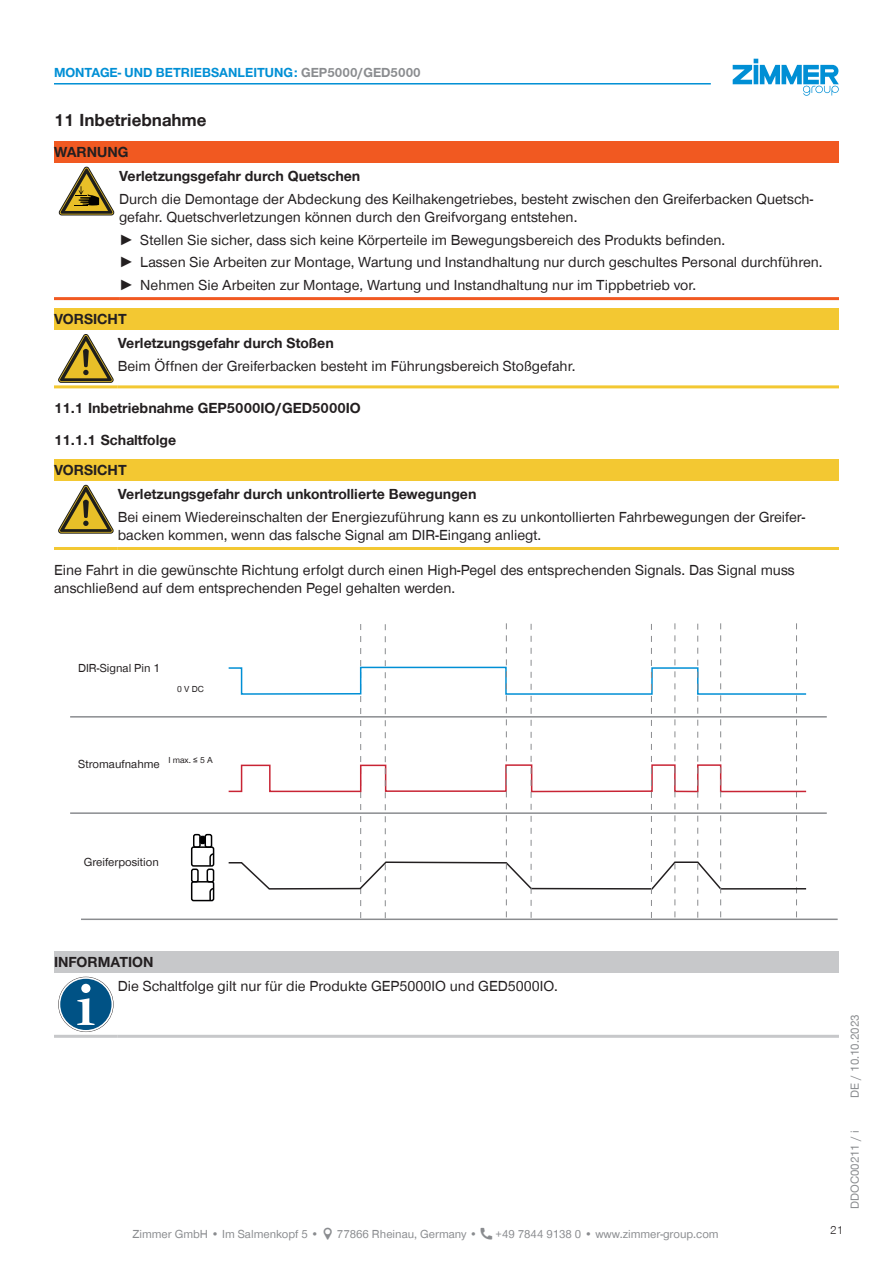
<style>
.page{position:relative;width:893px;height:1263px;background:#fff}
.page>*{position:absolute;margin:0;border:0;box-sizing:border-box;transform-origin:0 0}
.t1{font:700 18px "Zimmer Group Sans Global";color:#231f20}
.CB_AF_TD-Text{font:15px/18px "Zimmer Group Sans Global";color:#231f20}
.CB_AF_TD-Text-2{font:700 15px "Zimmer Group Sans Global";color:#231f20}
.CB_AF_TD-Signalwort{font:700 15px "Zimmer Group Sans Global";color:#231f20}
.CB_AF_TD-Kopfzeile{font:700 13.5px "Zimmer Group Sans Global";color:#008fd5}
.CB_AF_TD-Fusszeile{font:12px "Zimmer Group Sans Global";color:#8a8c8f}
.t2{font:12px "Zimmer Group Sans Global";color:#231f20}
.CB_AF_TD-Seitenrand{font:12px "Zimmer Group Sans";color:#8a8c8f}
.CB_AF_Seitenzahl_rechts{font:300 12px "Zimmer Group Sans";color:#231f20}
.t3{font:9px "Zimmer Group Sans Global";color:#231f20}
.s1{color:#8a8c8f}
.s2{font-family:"Zimmer Group Sans"}
</style>
<div class="page">
<svg style="left:733px;top:59px;width:106px;height:37px"></svg>
<div style="left:54px;top:141px;width:785px;height:22px;background:#f15921"></div>
<hr style="left:54px;top:297px;width:65px;height:3px;background:#f15921">
<hr style="left:119px;top:297px;width:720px;height:3px;background:#f15921">
<svg style="left:59px;top:167px;width:55px;height:48px"></svg>
<div style="left:54px;top:309px;width:785px;height:21px;background:#f3c832"></div>
<hr style="left:54px;top:385px;width:64px;height:3px;background:#f3c832">
<hr style="left:118px;top:385px;width:721px;height:3px;background:#f3c832">
<svg style="left:58px;top:334px;width:56px;height:49px"></svg>
<div style="left:54px;top:459px;width:785px;height:22px;background:#f3c832"></div>
<hr style="left:54px;top:547px;width:64px;height:3px;background:#f3c832">
<hr style="left:118px;top:547px;width:721px;height:3px;background:#f3c832">
<svg style="left:58px;top:485px;width:56px;height:48px"></svg>
<hr style="left:70px;top:716px;width:757px;height:1px;background:#8a8c8f">
<hr style="left:70px;top:812px;width:757px;height:2px;background:#8a8c8f">
<hr style="left:81px;top:918px;width:757px;height:2px;background:#8a8c8f">
<div style="left:193px;top:834px;width:8px;height:14px;border:2px solid #000001;border-radius:2px"></div>
<div style="left:205px;top:834px;width:7px;height:14px;border:2px solid #000001;border-radius:2px"></div>
<div style="left:191px;top:846px;width:23px;height:21px;border:2px solid #000001;border-radius:2px"></div>
<svg style="left:209px;top:852px;width:6px;height:15px"></svg>
<div style="left:200px;top:836px;width:5px;height:8px;background:#000001;border-radius:2px"></div>
<div style="left:200px;top:836px;width:6px;height:8px;border:1px solid #000001;border-radius:2px"></div>
<div style="left:191px;top:868px;width:8px;height:14px;border:2px solid #000001;border-radius:2px"></div>
<div style="left:207px;top:868px;width:7px;height:14px;border:2px solid #000001;border-radius:2px"></div>
<div style="left:191px;top:881px;width:23px;height:20px;border:2px solid #000001;border-radius:2px"></div>
<svg style="left:209px;top:887px;width:6px;height:15px"></svg>
<svg style="left:227px;top:623px;width:581px;height:296px"></svg>
<div style="left:54px;top:951px;width:785px;height:21px;background:#c7c8ca"></div>
<hr style="left:54px;top:1035px;width:64px;height:3px;background:#c7c8ca">
<hr style="left:118px;top:1035px;width:721px;height:3px;background:#c7c8ca">
<svg style="left:58px;top:977px;width:56px;height:55px"></svg>
<svg style="left:59px;top:977px;width:54px;height:55px"></svg>
<div style="left:60px;top:979px;width:52px;height:51px;background:#005285;border-radius:50%"></div>
<svg style="left:77px;top:998px;width:18px;height:27px"></svg>
<div style="left:81px;top:984px;width:9px;height:9px;background:#fff;border-radius:50%"></div>
<hr style="left:54px;top:83px;width:657px;height:2px;background:#008fd5">
<p class="CB_AF_TD-Kopfzeile" style="left:54px;top:65px;width:368px">MONTAGE- UND BETRIEBSANLEITUNG: <span class="s1">GEP5000/GED5000</span></p>
<p class="t1" style="left:54px;top:110px;width:154px">11 Inbetriebnahme</p>
<p class="CB_AF_TD-Signalwort" style="left:54px;top:143px;width:76px">WARNUNG</p>
<p class="CB_AF_TD-Text-2" style="left:119px;top:167px;width:243px">Verletzungsgefahr durch Quetschen</p>
<p class="CB_AF_TD-Text" style="left:119px;top:190px;width:695px">Durch die Demontage der Abdeckung des Keilhakengetriebes, besteht zwischen den Greiferbacken Quetsch&shy;gefahr. Quetschverletzungen können durch den Greifvorgang entstehen.</p>
<p class="CB_AF_TD-Text" style="left:119px;top:230px;width:608px"><span class="s2">►</span> Stellen Sie sicher, dass sich keine Körperteile im Bewegungsbereich des Produkts befinden.</p>
<p class="CB_AF_TD-Text" style="left:119px;top:253px;width:705px"><span class="s2">►</span> Lassen Sie Arbeiten zur Montage, Wartung und Instandhaltung nur durch geschultes Personal durchführen.</p>
<p class="CB_AF_TD-Text" style="left:119px;top:276px;width:579px"><span class="s2">►</span> Nehmen Sie Arbeiten zur Montage, Wartung und Instandhaltung nur im Tippbetrieb vor.</p>
<p class="CB_AF_TD-Signalwort" style="left:54px;top:310px;width:74px">VORSICHT</p>
<p class="CB_AF_TD-Text-2" style="left:118px;top:334px;width:218px">Verletzungsgefahr durch Stoßen</p>
<p class="CB_AF_TD-Text" style="left:118px;top:357px;width:459px">Beim Öffnen der Greiferbacken besteht im Führungsbereich Stoßgefahr.</p>
<p class="CB_AF_TD-Text-2" style="left:54px;top:399px;width:308px">11.1 Inbetriebnahme GEP5000IO/GED5000IO</p>
<p class="CB_AF_TD-Text-2" style="left:54px;top:431px;width:124px">11.1.1 Schaltfolge</p>
<p class="CB_AF_TD-Signalwort" style="left:54px;top:461px;width:74px">VORSICHT</p>
<p class="CB_AF_TD-Text-2" style="left:118px;top:485px;width:360px">Verletzungsgefahr durch unkontrollierte Bewegungen</p>
<p class="CB_AF_TD-Text" style="left:118px;top:508px;width:689px">Bei einem Wiedereinschalten der Energiezuführung kann es zu unkontollierten Fahrbewegungen der Greifer&shy;backen kommen, wenn das falsche Signal am DIR-Eingang anliegt.</p>
<p class="CB_AF_TD-Text" style="left:54px;top:561px;width:742px">Eine Fahrt in die gewünschte Richtung erfolgt durch einen High-Pegel des entsprechenden Signals. Das Signal muss anschließend auf dem entsprechenden Pegel gehalten werden.</p>
<p class="t2" style="left:78px;top:661px;width:84px">DIR-Signal Pin 1</p>
<p class="t3" style="left:177px;top:684px;width:28px">0 V DC</p>
<p class="t2" style="left:78px;top:757px;width:83px">Stromaufnahme</p>
<p class="t3" style="left:168px;top:755px;width:46px">I max. ≤ 5 A</p>
<p class="t2" style="left:84px;top:855px;width:77px">Greiferposition</p>
<p class="CB_AF_TD-Signalwort" style="left:54px;top:953px;width:101px">INFORMATION</p>
<p class="CB_AF_TD-Text" style="left:118px;top:977px;width:442px">Die Schaltfolge gilt nur für die Produkte GEP5000IO und GED5000IO.</p>
<p class="CB_AF_TD-Fusszeile" style="left:132px;top:1227px;width:188px">Zimmer GmbH • Im Salmenkopf 5 •</p>
<p class="CB_AF_TD-Fusszeile" style="left:337px;top:1227px;width:142px">77866 Rheinau, Germany •</p>
<p class="CB_AF_TD-Fusszeile" style="left:496px;top:1227px;width:225px">+49 7844 9138 0 • www.zimmer-group.com</p>
<p class="CB_AF_TD-Seitenrand" style="left:847px;top:1097px;width:85px;rotate:-90deg">DE / 10.10.2023</p>
<p class="CB_AF_Seitenzahl_rechts" style="left:830px;top:1222px;width:15px">21</p>
<p class="CB_AF_TD-Seitenrand" style="left:847px;top:1209px;width:80px;rotate:-90deg">DDOC00211 / i</p>
</div>
